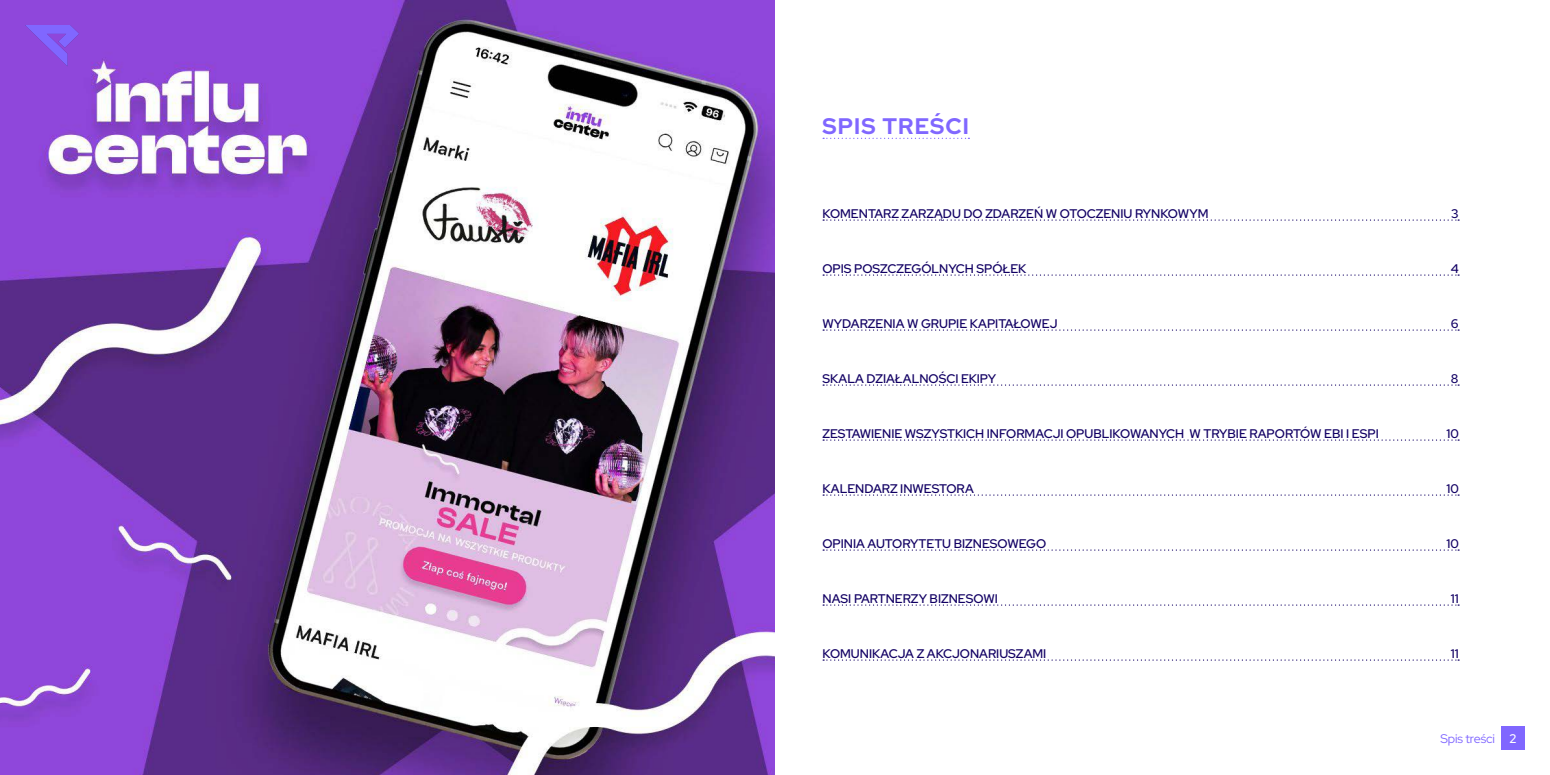
<style>
.page{position:relative;width:1550px;height:775px;background:#fff}
.page>*{position:absolute;margin:0;border:0;box-sizing:border-box;transform-origin:0 0}
.t1{font:700 22.5px "Red Hat Display";letter-spacing:.05em;color:#8067ff}
.t2{font:500 12.5px "Red Hat Display";color:#120064}
.t3{font:12.5px "Red Hat Display";letter-spacing:-.01em;color:#8067ff}
.s1{font-weight:500;color:#fff}
</style>
<div class="page">
<svg style="left:823px;top:138px;width:146px;height:1px"></svg>
<svg style="left:823px;top:219px;width:636px;height:2px"></svg>
<svg style="left:823px;top:274px;width:636px;height:2px"></svg>
<svg style="left:823px;top:329px;width:636px;height:2px"></svg>
<svg style="left:823px;top:384px;width:636px;height:2px"></svg>
<svg style="left:823px;top:439px;width:636px;height:2px"></svg>
<svg style="left:823px;top:494px;width:636px;height:2px"></svg>
<svg style="left:823px;top:549px;width:636px;height:2px"></svg>
<svg style="left:823px;top:604px;width:636px;height:2px"></svg>
<svg style="left:823px;top:659px;width:636px;height:2px"></svg>
<img style="left:0;top:0;width:775px;height:775px">
<div style="left:1501px;top:726px;width:24px;height:24px;background:#8067ff"></div>
<svg style="left:25px;top:25px;width:54px;height:41px;background:#8853e8"></svg>
<h1 class="t1" style="left:822px;top:111px;width:148px">SPIS TREŚCI</h1>
<p class="t2" style="left:822px;top:205px;width:387px">KOMENTARZ ZARZĄDU DO ZDARZEŃ W OTOCZENIU RYNKOWYM</p>
<p class="t2" style="left:1451px;top:205px;width:9px">3</p>
<p class="t2" style="left:822px;top:260px;width:205px">OPIS POSZCZEGÓLNYCH SPÓŁEK</p>
<p class="t2" style="left:1451px;top:260px;width:10px">4</p>
<p class="t2" style="left:822px;top:315px;width:236px">WYDARZENIA W GRUPIE KAPITAŁOWEJ</p>
<p class="t2" style="left:1451px;top:315px;width:9px">6</p>
<p class="t2" style="left:822px;top:370px;width:175px">SKALA DZIAŁALNOŚCI EKIPY</p>
<p class="t2" style="left:1451px;top:370px;width:9px">8</p>
<p class="t2" style="left:822px;top:425px;width:558px">ZESTAWIENIE WSZYSTKICH INFORMACJI OPUBLIKOWANYCH W TRYBIE RAPORTÓW EBI I ESPI</p>
<p class="t2" style="left:1446px;top:425px;width:14px">10</p>
<p class="t2" style="left:822px;top:480px;width:153px">KALENDARZ INWESTORA</p>
<p class="t2" style="left:1446px;top:480px;width:14px">10</p>
<p class="t2" style="left:822px;top:535px;width:225px">OPINIA AUTORYTETU BIZNESOWEGO</p>
<p class="t2" style="left:1446px;top:535px;width:14px">10</p>
<p class="t2" style="left:822px;top:590px;width:177px">NASI PARTNERZY BIZNESOWI</p>
<p class="t2" style="left:1451px;top:590px;width:9px">11</p>
<p class="t2" style="left:822px;top:645px;width:225px">KOMUNIKACJA Z AKCJONARIUSZAMI</p>
<p class="t2" style="left:1451px;top:645px;width:9px">11</p>
<p class="t3" style="left:1441px;top:730px;width:78px">Spis treści <span class="s1">2</span></p>
</div>
